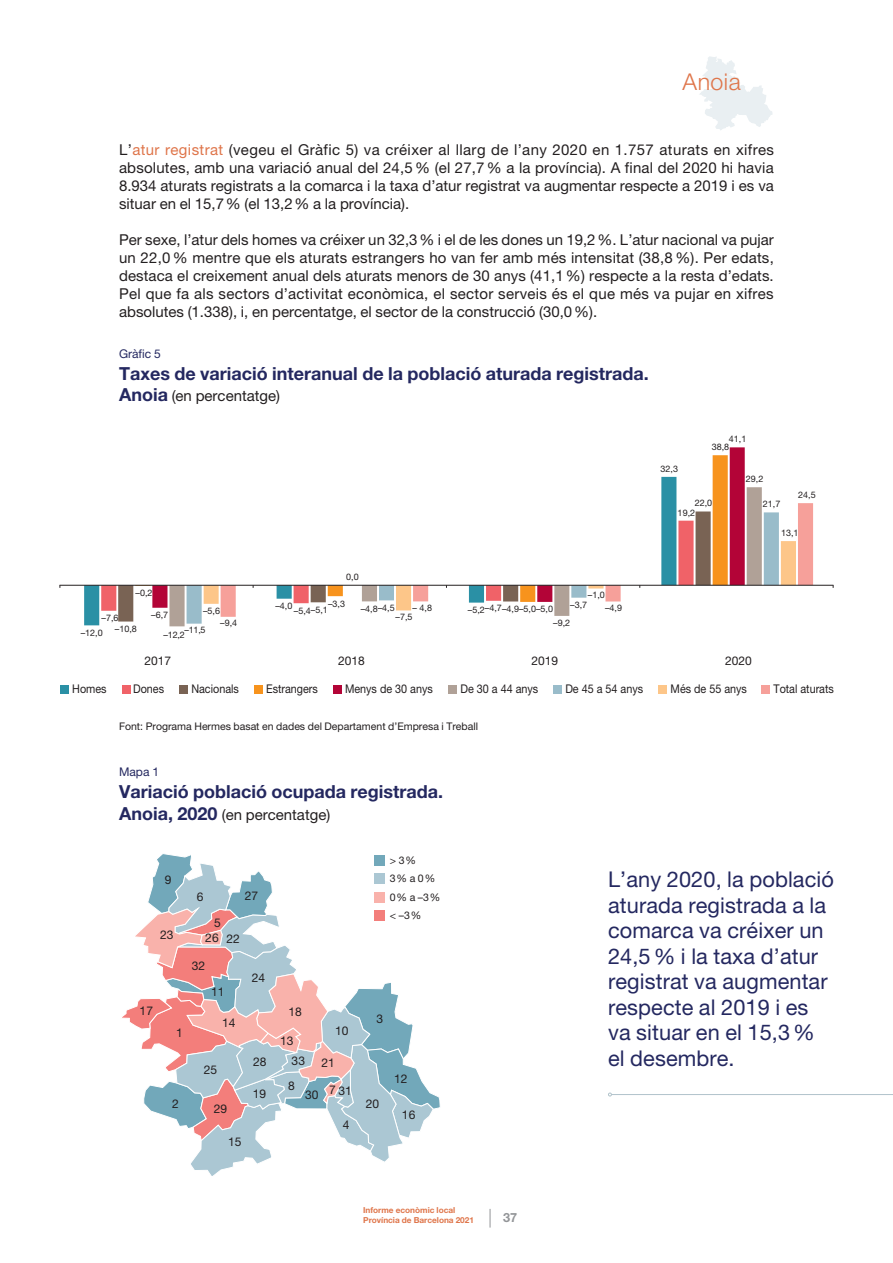
<style>
.page{position:relative;width:893px;height:1263px;background:#fff}
.page>*{position:absolute;margin:0;border:0;box-sizing:border-box;transform-origin:0 0}
.t1{font:300 23.1px "Helvetica Neue LT Std";letter-spacing:.02em;color:#df754a}
.t2{font:21.75px/25.5px "Helvetica Neue LT Std";letter-spacing:.005em;color:#242860}
.t3{font:700 18px "Helvetica Neue LT Std";color:#242860}
.t4{font:15px/18px "Helvetica Neue LT Std";color:#231f20;text-align:justify}
.t5{font:700 12.75px "Helvetica Neue LT Std";color:#939598}
.t6{font:12px "Helvetica Neue LT Std";color:#231f20;scale:.9 1}
.t7{font:12px "Helvetica Neue LT Std";color:#231f20}
.t8{font:12px "Helvetica Neue LT Std";color:#242860}
.t9{font:10.5px/18.6px "Helvetica Neue LT Std";color:#231f20}
.t10{font:9px "Helvetica Neue LT Std";color:#231f20}
.t11{font:700 8.25px/9.9px "Helvetica Neue LT Std";color:#df754a}
.s1{color:#df754a}
.s2{font-weight:700;font-size:18px;color:#242860}
</style>
<div class="page">
<svg style="left:490px;top:1209px;width:1px;height:18px"></svg>
<svg style="left:84px;top:584px;width:50px;height:41px"></svg>
<svg style="left:101px;top:584px;width:17px;height:27px"></svg>
<svg style="left:118px;top:584px;width:17px;height:37px"></svg>
<svg style="left:152px;top:447px;width:593px;height:161px"></svg>
<svg style="left:169px;top:487px;width:593px;height:139px"></svg>
<svg style="left:187px;top:512px;width:575px;height:112px"></svg>
<svg style="left:221px;top:503px;width:592px;height:114px"></svg>
<div style="left:60px;top:685px;width:9px;height:8px;background:#2a90a5"></div>
<div style="left:122px;top:685px;width:9px;height:8px;background:#f06268"></div>
<div style="left:180px;top:685px;width:8px;height:8px;background:#796354"></div>
<div style="left:254px;top:685px;width:9px;height:8px;background:#f7931d"></div>
<div style="left:333px;top:685px;width:9px;height:8px;background:#b30437"></div>
<div style="left:448px;top:685px;width:9px;height:8px;background:#b0a197"></div>
<div style="left:554px;top:685px;width:8px;height:8px;background:#99bcca"></div>
<div style="left:658px;top:685px;width:9px;height:8px;background:#fdc689"></div>
<div style="left:761px;top:685px;width:8px;height:8px;background:#f6a09a"></div>
<hr style="left:60px;top:585px;width:773px;height:1px;background:#231f20">
<svg style="left:204px;top:541px;width:592px;height:69px"></svg>
<svg style="left:122px;top:854px;width:318px;height:322px"></svg>
<hr style="left:611px;top:1094px;width:282px;height:1px;background:#b1c3cb">
<svg style="left:699px;top:56px;width:74px;height:74px"></svg>
<h1 class="t1" style="left:683px;top:68px;width:60px">Anoia</h1>
<p class="t4" style="left:119px;top:141px;width:656px">L’<span class="s1">atur registrat</span> (vegeu el Gràfic 5) va créixer al llarg de l’any 2020 en 1.757 aturats en xifres absolutes, amb una variació anual del 24,5% (el 27,7% a la província). A final del 2020 hi havia 8.934 aturats registrats a la comarca i la taxa d’atur registrat va augmentar respecte a 2019 i es va situar en el 15,7% (el 13,2% a la província).</p>
<p class="t4" style="left:119px;top:231px;width:656px">Per sexe, l’atur dels homes va créixer un 32,3% i el de les dones un 19,2%. L’atur nacional va pujar un 22,0% mentre que els aturats estrangers ho van fer amb més intensitat (38,8 %). Per edats, destaca el creixement anual dels aturats menors de 30 anys (41,1%) respecte a la resta d’edats.<br>Pel que fa als sectors d’activitat econòmica, el sector serveis és el que més va pujar en xifres absolutes (1.338), i, en percentatge, el sector de la construcció (30,0%).</p>
<p class="t8" style="left:119px;top:346px;width:43px">Gràfic 5</p>
<p class="t3" style="left:119px;top:362px;width:531px">Taxes de variació interanual de la població aturada registrada.</p>
<p class="t4" style="left:119px;top:387px;width:163px"><span class="s2">Anoia</span> (en percentatge)</p>
<p class="t10" style="left:661px;top:463px;width:19px">32,3</p>
<p class="t10" style="left:729px;top:434px;width:19px">41,1</p>
<p class="t10" style="left:712px;top:441px;width:19px">38,8</p>
<p class="t10" style="left:746px;top:473px;width:19px">29,2</p>
<p class="t10" style="left:695px;top:498px;width:19px">22,0</p>
<p class="t10" style="left:678px;top:507px;width:19px">19,2</p>
<p class="t10" style="left:763px;top:499px;width:19px">21,7</p>
<p class="t10" style="left:798px;top:489px;width:19px">24,5</p>
<p class="t10" style="left:136px;top:588px;width:19px">–0,2</p>
<p class="t10" style="left:101px;top:613px;width:19px">–7,6</p>
<p class="t10" style="left:81px;top:627px;width:24px">–12,0</p>
<p class="t10" style="left:115px;top:623px;width:24px">–10,8</p>
<p class="t10" style="left:203px;top:605px;width:19px">–5,6</p>
<p class="t10" style="left:151px;top:610px;width:19px">–6,7</p>
<p class="t10" style="left:220px;top:618px;width:19px">–9,4</p>
<p class="t10" style="left:184px;top:624px;width:23px">–11,5</p>
<p class="t10" style="left:164px;top:630px;width:23px">–12,2</p>
<p class="t10" style="left:346px;top:571px;width:14px">0,0</p>
<p class="t10" style="left:588px;top:590px;width:19px">–1,0</p>
<p class="t10" style="left:328px;top:598px;width:19px">–3,3</p>
<p class="t10" style="left:378px;top:602px;width:19px">–4,5</p>
<p class="t10" style="left:570px;top:600px;width:19px">–3,7</p>
<p class="t10" style="left:275px;top:601px;width:19px">–4,0</p>
<p class="t10" style="left:413px;top:602px;width:21px">– 4,8</p>
<p class="t10" style="left:605px;top:603px;width:19px">–4,9</p>
<p class="t10" style="left:294px;top:605px;width:19px">–5,4</p>
<p class="t10" style="left:485px;top:604px;width:70px">–4,7–4,9–5,0–5,0</p>
<p class="t10" style="left:361px;top:603px;width:19px">–4,8</p>
<p class="t10" style="left:311px;top:604px;width:19px">–5,1</p>
<p class="t10" style="left:468px;top:605px;width:19px">–5,2</p>
<p class="t10" style="left:396px;top:612px;width:19px">–7,5</p>
<p class="t10" style="left:553px;top:618px;width:19px">–9,2</p>
<p class="t7" style="left:145px;top:653px;width:28px">2017</p>
<p class="t7" style="left:338px;top:653px;width:28px">2018</p>
<p class="t7" style="left:531px;top:653px;width:28px">2019</p>
<p class="t7" style="left:725px;top:653px;width:28px">2020</p>
<p class="t10" style="left:781px;top:528px;width:19px">13,1</p>
<p class="t6" style="left:72px;top:682px;width:40px">Homes</p>
<p class="t6" style="left:133px;top:682px;width:36px">Dones</p>
<p class="t6" style="left:191px;top:682px;width:54px">Nacionals</p>
<p class="t6" style="left:266px;top:682px;width:59px">Estrangers</p>
<p class="t6" style="left:345px;top:682px;width:99px">Menys de 30 anys</p>
<p class="t6" style="left:460px;top:682px;width:88px">De 30 a 44 anys</p>
<p class="t6" style="left:565px;top:682px;width:88px">De 45 a 54 anys</p>
<p class="t6" style="left:671px;top:682px;width:86px">Més de 55 anys</p>
<p class="t6" style="left:773px;top:682px;width:69px">Total aturats</p>
<p class="t9" style="left:119px;top:716px;width:361px">Font: Programa Hermes basat en dades del Departament d’Empresa i Treball</p>
<p class="t8" style="left:119px;top:765px;width:42px">Mapa 1</p>
<p class="t3" style="left:119px;top:781px;width:326px">Variació població ocupada registrada.</p>
<p class="t4" style="left:119px;top:805px;width:213px"><span class="s2">Anoia, 2020</span> (en percentatge)</p>
<p class="t9" style="left:390px;top:850px;width:52px">&gt; 3 %<br>3 % a 0 %<br>0 % a –3 % &lt; –3 %</p>
<p class="t7" style="left:165px;top:872px;width:8px">9</p>
<p class="t7" style="left:245px;top:889px;width:15px">27</p>
<p class="t7" style="left:197px;top:890px;width:8px">6</p>
<p class="t7" style="left:214px;top:915px;width:8px">5</p>
<p class="t7" style="left:160px;top:928px;width:15px">23</p>
<p class="t7" style="left:140px;top:1003px;width:15px">17</p>
<p class="t7" style="left:176px;top:1025px;width:8px">1</p>
<p class="t7" style="left:172px;top:1097px;width:8px">2</p>
<p class="t7" style="left:205px;top:931px;width:36px">26 22</p>
<p class="t7" style="left:192px;top:959px;width:15px">32</p>
<p class="t7" style="left:211px;top:985px;width:15px">11</p>
<p class="t7" style="left:222px;top:1015px;width:15px">14</p>
<p class="t7" style="left:252px;top:971px;width:15px">24</p>
<p class="t7" style="left:204px;top:1062px;width:15px">25</p>
<p class="t7" style="left:214px;top:1101px;width:15px">29</p>
<p class="t7" style="left:228px;top:1134px;width:15px">15</p>
<p class="t7" style="left:253px;top:1054px;width:15px">28</p>
<p class="t7" style="left:253px;top:1086px;width:15px">19</p>
<p class="t7" style="left:288px;top:1004px;width:15px">18</p>
<p class="t7" style="left:280px;top:1033px;width:15px">13</p>
<p class="t7" style="left:292px;top:1053px;width:15px">33</p>
<p class="t7" style="left:335px;top:1024px;width:15px">10</p>
<p class="t7" style="left:322px;top:1056px;width:15px">21</p>
<p class="t7" style="left:288px;top:1078px;width:8px">8</p>
<p class="t7" style="left:305px;top:1088px;width:15px">30</p>
<p class="t7" style="left:329px;top:1083px;width:8px">7</p>
<p class="t7" style="left:338px;top:1084px;width:15px">31</p>
<p class="t7" style="left:343px;top:1118px;width:8px">4</p>
<p class="t7" style="left:376px;top:1012px;width:8px">3</p>
<p class="t7" style="left:366px;top:1097px;width:15px">20</p>
<p class="t7" style="left:394px;top:1071px;width:15px">12</p>
<p class="t7" style="left:402px;top:1107px;width:15px">16</p>
<p class="t11" style="left:363px;top:1205px;width:112px">Informe econòmic local<br>Província de Barcelona 2021</p>
<p class="t5" style="left:503px;top:1209px;width:16px">37</p>
<h2 class="t2" style="left:608px;top:866px;width:227px">L’any 2020, la població aturada registrada a la comarca va créixer un<br>24,5% i la taxa d’atur registrat va augmentar respecte al 2019 i es va situar en el 15,3% el desembre.</h2>
</div>
